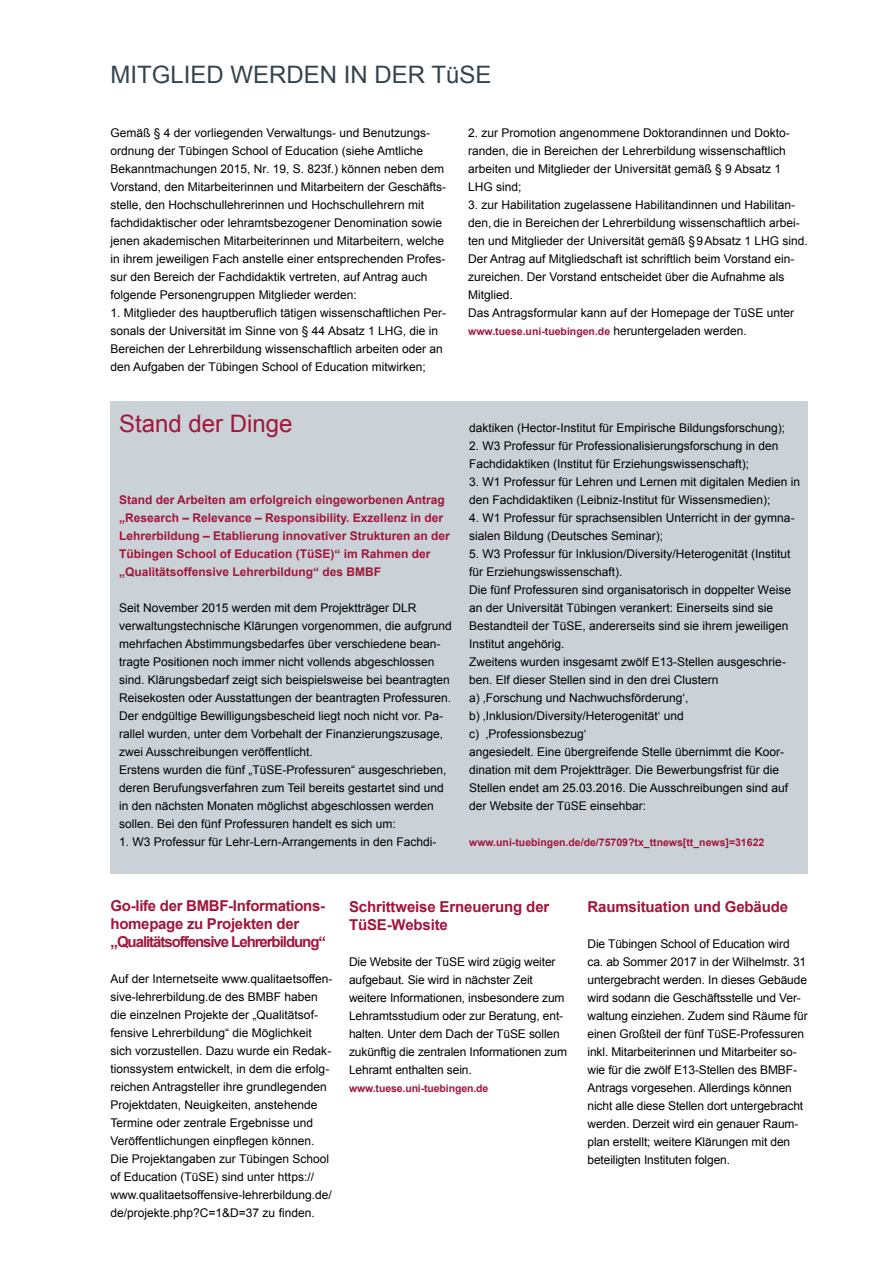
<style>
.page{position:relative;width:893px;height:1263px;background:#fff}
.page>*{position:absolute;margin:0;border:0;box-sizing:border-box;transform-origin:0 0}
.t1{font:24px "Arial";color:#34434b}
.t2{font:24px "Arial";color:#a1163a}
.t3{font:700 15px/18px "Arial";letter-spacing:-.02em;color:#a1163a}
.t4{font:12px/18px "Arial";color:#000}
.t5{font:700 12px/18px "Arial";color:#a1163a}
.t6{font:700 10.5px "Arial";color:#a1163a}
.s1{font-weight:400;font-size:12px;color:#000}
</style>
<div class="page">
<div style="left:111px;top:402px;width:697px;height:472px;background:#cad2d7"></div>
<h1 class="t1" style="left:111px;top:59px;width:34px">Mitglied</h1>
<h1 class="t1" style="left:231px;top:59px;width:19px">werden</h1>
<h1 class="t1" style="left:344px;top:59px;width:48px">in der</h1>
<h1 class="t1" style="left:431px;top:59px;width:62px">TüSE</h1>
<p class="t4" style="left:111px;top:124px;width:337px">Gemäß § 4 der vorliegenden Verwaltungs- und Benutzungs&shy;ordnung der Tübingen School of Education (siehe Amtliche Bekanntmachungen 2015, Nr. 19, S. 823f.) können neben dem Vorstand, den Mitarbeiterinnen und Mitarbeitern der Geschäfts&shy;stelle, den Hochschullehrerinnen und Hochschullehrern mit fachdidaktischer oder lehramtsbezogener Denomination sowie jenen akademischen Mitarbeiterinnen und Mitarbeitern, welche in ihrem jeweiligen Fach anstelle einer entsprechenden Profes&shy;sur den Bereich der Fachdidaktik vertreten, auf Antrag auch folgende Personengruppen Mitglieder werden:</p>
<p class="t4" style="left:111px;top:304px;width:337px">1. Mitglieder des hauptberuflich tätigen wissenschaftlichen Per&shy;sonals der Universität im Sinne von § 44 Absatz 1 LHG, die in Bereichen der Lehrerbildung wissenschaftlich arbeiten oder an den Aufgaben der Tübingen School of Education mitwirken;</p>
<h1 class="t2" style="left:119px;top:408px;width:175px">Stand der Dinge</h1>
<p class="t5" style="left:119px;top:491px;width:332px">Stand der Arbeiten am erfolgreich eingeworbenen Antrag „Research – Relevance – Responsibility. Exzellenz in der Lehrerbildung – Etablierung innovativer Strukturen an der Tübingen School of Education (TüSE)“ im Rahmen der „Qualitätsoffensive Lehrerbildung“ des BMBF</p>
<p class="t4" style="left:119px;top:599px;width:334px">Seit November 2015 werden mit dem Projektträger DLR verwaltungstechnische Klärungen vorgenommen, die aufgrund mehrfachen Abstimmungsbedarfes über verschiedene bean&shy;tragte Positionen noch immer nicht vollends abgeschlossen sind. Klärungsbedarf zeigt sich beispielsweise bei beantragten Reisekosten oder Ausstattungen der beantragten Professuren.<br>Der endgültige Bewilligungsbescheid liegt noch nicht vor. Pa&shy;rallel wurden, unter dem Vorbehalt der Finanzierungszusage, zwei Ausschreibungen veröffentlicht.<br>Erstens wurden die fünf „TüSE-Professuren“ ausgeschrieben, deren Berufungsverfahren zum Teil bereits gestartet sind und in den nächsten Monaten möglichst abgeschlossen werden sollen. Bei den fünf Professuren handelt es sich um:</p>
<p class="t4" style="left:119px;top:833px;width:319px">1. W3 Professur für Lehr-Lern-Arrangements in den Fachdi-</p>
<p class="t4" style="left:468px;top:124px;width:323px">2. zur Promotion angenommene Doktorandinnen und Dokto&shy;randen, die in Bereichen der Lehrerbildung wissenschaftlich arbeiten und Mitglieder der Universität gemäß § 9 Absatz 1<br>LHG sind;</p>
<p class="t4" style="left:468px;top:196px;width:341px">3. zur Habilitation zugelassene Habilitandinnen und Habilitan&shy;den, die in Bereichen der Lehrerbildung wissenschaftlich arbei&shy;ten und Mitglieder der Universität gemäß §9Absatz 1 LHG sind.<br>Der Antrag auf Mitgliedschaft ist schriftlich beim Vorstand ein&shy;zureichen. Der Vorstand entscheidet über die Aufnahme als Mitglied.<br>Das Antragsformular kann auf der Homepage der TüSE unter</p>
<p class="t6" style="left:468px;top:324px;width:280px">www.tuese.uni-tuebingen.de <span class="s1">heruntergeladen werden.</span></p>
<p class="t4" style="left:469px;top:419px;width:318px">daktiken (Hector-Institut für Empirische Bildungsforschung);</p>
<p class="t4" style="left:469px;top:437px;width:311px">2. W3 Professur für Professionalisierungsforschung in den<br>Fachdidaktiken (Institut für Erziehungswissenschaft);</p>
<p class="t4" style="left:469px;top:473px;width:332px">3. W1 Professur für Lehren und Lernen mit digitalen Medien in den Fachdidaktiken (Leibniz-Institut für Wissensmedien);</p>
<p class="t4" style="left:469px;top:509px;width:327px">4. W1 Professur für sprachsensiblen Unterricht in der gymna&shy;sialen Bildung (Deutsches Seminar);</p>
<p class="t4" style="left:469px;top:545px;width:323px">5. W3 Professur für Inklusion/Diversity/Heterogenität (Institut für Erziehungswissenschaft).<br>Die fünf Professuren sind organisatorisch in doppelter Weise an der Universität Tübingen verankert: Einerseits sind sie Bestandteil der TüSE, andererseits sind sie ihrem jeweiligen Institut angehörig.<br>Zweitens wurden insgesamt zwölf E13-Stellen ausgeschrie&shy;ben. Elf dieser Stellen sind in den drei Clustern<br>a) ‚Forschung und Nachwuchsförderung‘,<br>b) ‚Inklusion/Diversity/Heterogenität‘ und<br>c) ‚Professionsbezug‘<br>angesiedelt. Eine übergreifende Stelle übernimmt die Koor&shy;dination mit dem Projektträger. Die Bewerbungsfrist für die Stellen endet am 25.03.2016. Die Ausschreibungen sind auf der Website der TüSE einsehbar:</p>
<p class="t6" style="left:469px;top:835px;width:297px">www.uni-tuebingen.de/de/75709?tx_ttnews[tt_news]=31622</p>
<p class="t3" style="left:111px;top:897px;width:217px">Go-life der BMBF-Informations&shy;homepage zu Projekten der „Qualitätsoffensive Lehrerbildung“</p>
<p class="t4" style="left:111px;top:970px;width:223px">Auf der Internetseite www.qualitaetsoffen&shy;sive-lehrerbildung.de des BMBF haben die einzelnen Projekte der „Qualitätsof&shy;fensive Lehrerbildung“ die Möglichkeit sich vorzustellen. Dazu wurde ein Redak&shy;tionssystem entwickelt, in dem die erfolg&shy;reichen Antragsteller ihre grundlegenden Projektdaten, Neuigkeiten, anstehende Termine oder zentrale Ergebnisse und Veröffentlichungen einpflegen können.<br>Die Projektangaben zur Tübingen School of Education (TüSE) sind unter https:// www.qualitaetsoffensive-lehrerbildung.de/ de/projekte.php?C=1&amp;D=37 zu finden.</p>
<p class="t3" style="left:349px;top:898px;width:202px">Schrittweise Erneuerung der<br>TüSE-Website</p>
<p class="t4" style="left:349px;top:952px;width:219px">Die Website der TüSE wird zügig weiter aufgebaut. Sie wird in nächster Zeit weitere Informationen, insbesondere zum Lehramtsstudium oder zur Beratung, ent&shy;halten. Unter dem Dach der TüSE sollen zukünftig die zentralen Informationen zum Lehramt enthalten sein.</p>
<p class="t6" style="left:349px;top:1081px;width:141px">www.tuese.uni-tuebingen.de</p>
<p class="t3" style="left:587px;top:898px;width:202px">Raumsituation und Gebäude</p>
<p class="t4" style="left:587px;top:934px;width:222px">Die Tübingen School of Education wird ca. ab Sommer 2017 in der Wilhelmstr. 31 untergebracht werden. In dieses Gebäude wird sodann die Geschäftsstelle und Ver&shy;waltung einziehen. Zudem sind Räume für einen Großteil der fünf TüSE-Professuren inkl. Mitarbeiterinnen und Mitarbeiter so&shy;wie für die zwölf E13-Stellen des BMBF-Antrags vorgesehen. Allerdings können nicht alle diese Stellen dort untergebracht werden. Derzeit wird ein genauer Raum&shy;plan erstellt; weitere Klärungen mit den beteiligten Instituten folgen.</p>
</div>
